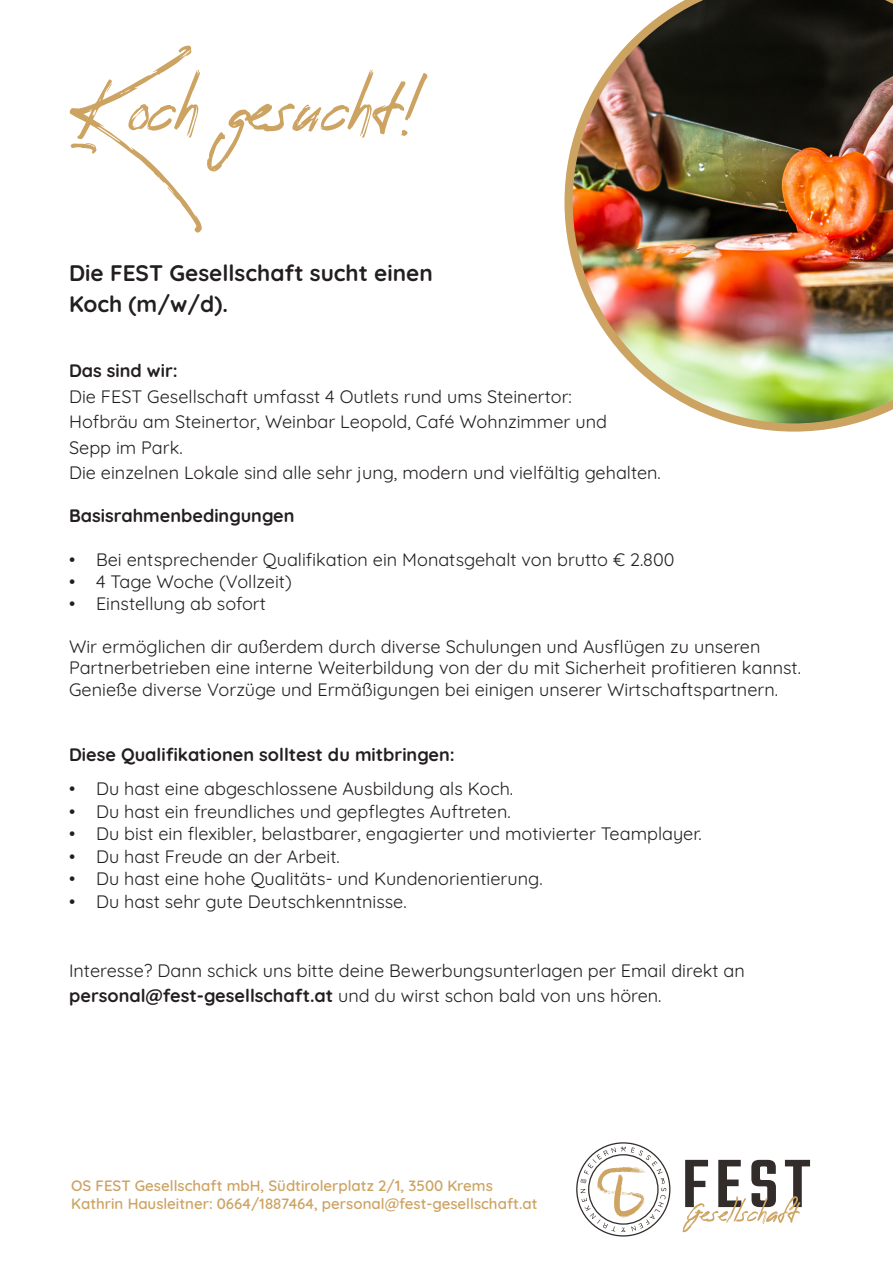
<style>
.page{position:relative;width:893px;height:1263px;background:#fff}
.page>*{position:absolute;margin:0;border:0;box-sizing:border-box;transform-origin:0 0}
.t1{font:60px "Reey";color:#cda362}
.t2{font:700 22.5px "Quicksand";color:#231f20}
.t3{font:18px/21.6px "Quicksand";color:#231f20}
.t4{font:700 18px "Quicksand";color:#231f20}
.t5{font:600 15px "Quicksand";color:#cda362}
.s1{font-weight:700}
</style>
<div class="page">
<svg style="left:682px;top:1160px;width:128px;height:72px"></svg>
<svg style="left:576px;top:1142px;width:94px;height:94px"></svg>
<img style="left:564px;top:0;width:329px;height:432px">
<p class="t1" style="left:69px;top:77px;width:349px">Koch gesucht!</p>
<p class="t2" style="left:69px;top:255px;width:365px">Die FEST Gesellschaft sucht einen</p>
<p class="t2" style="left:69px;top:287px;width:160px">Koch (m/w/d).</p>
<p class="t4" style="left:69px;top:357px;width:110px">Das sind wir:</p>
<p class="t3" style="left:69px;top:384px;width:504px">Die FEST Gesellschaft umfasst 4 Outlets rund ums Steinertor:</p>
<p class="t3" style="left:69px;top:409px;width:539px">Hofbräu am Steinertor, Weinbar Leopold, Café Wohnzimmer und</p>
<p class="t3" style="left:69px;top:435px;width:115px">Sepp im Park.</p>
<p class="t3" style="left:69px;top:460px;width:593px">Die einzelnen Lokale sind alle sehr jung, modern und vielfältig gehalten.</p>
<p class="t4" style="left:69px;top:502px;width:227px">Basisrahmenbedingungen</p>
<p class="t3" style="left:69px;top:547px;width:607px">• Bei entsprechender Qualifikation ein Monatsgehalt von brutto € 2.800</p>
<p class="t3" style="left:69px;top:569px;width:224px">• 4 Tage Woche (Vollzeit)</p>
<p class="t3" style="left:69px;top:591px;width:198px">• Einstellung ab sofort</p>
<p class="t3" style="left:69px;top:634px;width:693px">Wir ermöglichen dir außerdem durch diverse Schulungen und Ausflügen zu unseren</p>
<p class="t3" style="left:69px;top:655px;width:733px">Partnerbetrieben eine interne Weiterbildung von der du mit Sicherheit profitieren kannst.<br>Genieße diverse Vorzüge und Ermäßigungen bei einigen unserer Wirtschaftspartnern.</p>
<p class="t4" style="left:69px;top:740px;width:387px">Diese Qualifikationen solltest du mitbringen:</p>
<p class="t3" style="left:69px;top:776px;width:446px">• Du hast eine abgeschlossene Ausbildung als Koch.</p>
<p class="t3" style="left:69px;top:799px;width:443px">• Du hast ein freundliches und gepflegtes Auftreten.</p>
<p class="t3" style="left:69px;top:821px;width:634px">• Du bist ein flexibler, belastbarer, engagierter und motivierter Teamplayer.</p>
<p class="t3" style="left:69px;top:844px;width:272px">• Du hast Freude an der Arbeit.</p>
<p class="t3" style="left:69px;top:866px;width:475px">• Du hast eine hohe Qualitäts- und Kundenorientierung.</p>
<p class="t3" style="left:69px;top:889px;width:339px">• Du hast sehr gute Deutschkenntnisse.</p>
<p class="t3" style="left:69px;top:957px;width:677px">Interesse? Dann schick uns bitte deine Bewerbungsunterlagen per Email direkt an</p>
<p class="t3" style="left:69px;top:983px;width:594px"><span class="s1">personal@fest-gesellschaft.at</span> und du wirst schon bald von uns hören.</p>
<p class="t5" style="left:71px;top:1174px;width:423px">OS FEST Gesellschaft mbH, Südtirolerplatz 2/1, 3500 Krems</p>
<p class="t5" style="left:71px;top:1192px;width:468px">Kathrin Hausleitner: 0664/1887464, personal@fest-gesellschaft.at</p>
</div>
